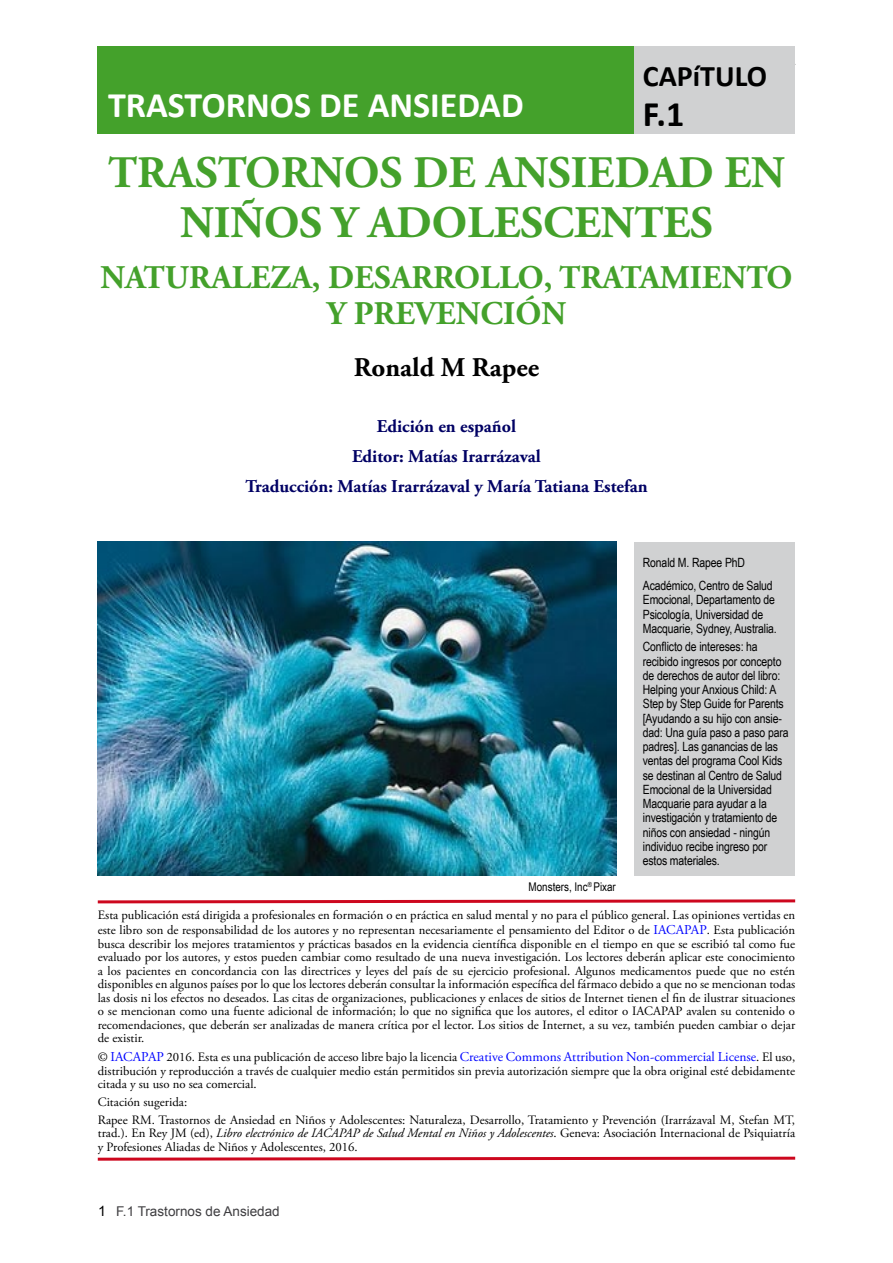
<style>
.page{position:relative;width:893px;height:1263px;background:#fff}
.page>*{position:absolute;margin:0;border:0;box-sizing:border-box;transform-origin:0 0}
.t1{font:700 45px/49.5px "Adobe Garamond Pro";color:#44a12b;text-align:center}
.t2{font:700 36px "Calibri";color:#fff}
.t3{font:700 36px "Calibri";color:#000}
.t4{font:700 33px/36.3px "Adobe Garamond Pro";color:#44a12b;text-align:center}
.t5{font:700 30px "Calibri";color:#000}
.t6{font:700 27px "Adobe Garamond Pro";color:#000}
.t7{font:700 18px "Adobe Garamond Pro";color:#000064}
.t8{font:13.5px "Arial";color:#3e3d40}
.t9{font:12.75px/13.5px "Adobe Garamond Pro";color:#000;text-align:justify}
.t10{font:12.75px/14.2px "Arial Narrow";letter-spacing:-.01em;color:#000}
.t11{font:12px "Arial Narrow";color:#000}
.s1{font-size:13.5px;color:#0004ff}
.s2{font-style:italic}
.s3{font-size:14.25px;color:#000}
</style>
<div class="page">
<div style="left:98px;top:47px;width:697px;height:87px;background:#44a12b"></div>
<svg style="left:97px;top:899px;width:699px;height:5px"></svg>
<div style="left:634px;top:542px;width:161px;height:334px;background:#d0d1d2"></div>
<svg style="left:97px;top:1156px;width:699px;height:5px"></svg>
<img style="left:98px;top:542px;width:518px;height:333px">
<div style="left:634px;top:47px;width:161px;height:87px;background:#d0d1d2"></div>
<p class="t2" style="left:108px;top:82px;width:417px">TRASTORNOS DE ANSIEDAD</p>
<p class="t5" style="left:643px;top:57px;width:126px">CAPíTULO</p>
<p class="t3" style="left:643px;top:91px;width:43px">F.1</p>
<p class="t1" style="left:108px;top:149px;width:678px">TRASTORNOS DE ANSIEDAD EN<br>NIÑOS Y ADOLESCENTES</p>
<p class="t4" style="left:100px;top:260px;width:693px">NATURALEZA, DESARROLLO, TRATAMIENTO<br>Y PREVENCIÓN</p>
<p class="t6" style="left:354px;top:352px;width:187px">Ronald M Rapee</p>
<p class="t7" style="left:377px;top:415px;width:141px">Edición en español</p>
<p class="t7" style="left:352px;top:445px;width:190px">Editor: Matías Irarrázaval</p>
<p class="t7" style="left:245px;top:475px;width:404px">Traducción: Matías Irarrázaval y María Tatiana Estefan</p>
<p class="t11" style="left:529px;top:878px;width:89px">Monsters, Inc<sup>®</sup> Pixar</p>
<p class="t10" style="left:643px;top:555px;width:104px">Ronald M. Rapee PhD</p>
<p class="t10" style="left:643px;top:578px;width:135px">Académico, Centro de Salud<br>Emocional, Departamento de<br>Psicología, Universidad de<br>Macquarie, Sydney, Australia.</p>
<p class="t10" style="left:643px;top:639px;width:147px">Conflicto de intereses: ha recibido ingresos por concepto de derechos de autor del libro:<br>Helping your Anxious Child: A<br>Step by Step Guide for Parents [Ayudando a su hijo con ansie&shy;dad: Una guía paso a paso para padres]. Las ganancias de las ventas del programa Cool Kids se destinan al Centro de Salud<br>Emocional de la Universidad<br>Macquarie para ayudar a la investigación y tratamiento de niños con ansiedad - ningún individuo recibe ingreso por</p>
<p class="t10" style="left:643px;top:853px;width:78px">estos materiales.</p>
<p class="t9" style="left:98px;top:908px;width:699px;line-height:14.9px">Esta publicación está dirigida a profesionales en formación o en práctica en salud mental y no para el público general. Las opiniones vertidas en este libro son de responsabilidad de los autores y no representan necesariamente el pensamiento del Editor o de <span class="s1">IACAPAP</span>. Esta publicación</p>
<p class="t9" style="left:98px;top:937px;width:699px">busca describir los mejores tratamientos y prácticas basados en la evidencia científica disponible en el tiempo en que se escribió tal como fue evaluado por los autores, y estos pueden cambiar como resultado de una nueva investigación. Los lectores deberán aplicar este conocimiento a los pacientes en concordancia con las directrices y leyes del país de su ejercicio profesional. Algunos medicamentos puede que no estén disponibles en algunos países por lo que los lectores deberán consultar la información específica del fármaco debido a que no se mencionan todas las dosis ni los efectos no deseados. Las citas de organizaciones, publicaciones y enlaces de sitios de Internet tienen el fin de ilustrar situaciones o se mencionan como una fuente adicional de información; lo que no significa que los autores, el editor o IACAPAP avalen su contenido o recomendaciones, que deberán ser analizadas de manera crítica por el lector. Los sitios de Internet, a su vez, también pueden cambiar o dejar de existir.</p>
<p class="t9" style="left:98px;top:1051px;width:699px">© <span class="s1">IACAPAP</span> 2016. Esta es una publicación de acceso libre bajo la licencia <span class="s1">Creative Commons Attribution Non-commercial License</span>. El uso, distribución y reproducción a través de cualquier medio están permitidos sin previa autorización siempre que la obra original esté debidamente citada y su uso no sea comercial.</p>
<p class="t9" style="left:98px;top:1096px;width:91px">Citación sugerida:</p>
<p class="t9" style="left:98px;top:1113px;width:699px">Rapee RM. Trastornos de Ansiedad en Niños y Adolescentes: Naturaleza, Desarrollo, Tratamiento y Prevención (Irarrázaval M, Stefan MT, trad.). En Rey JM (ed), <span class="s2">Libro electrónico de IACAPAP de Salud Mental en Niños y Adolescentes</span>. Geneva: Asociación Internacional de Psiquiatría y Profesiones Aliadas de Niños y Adolescentes, 2016.</p>
<p class="t8" style="left:98px;top:1203px;width:183px"><span class="s3">1</span> F.1 Trastornos de Ansiedad</p>
</div>
